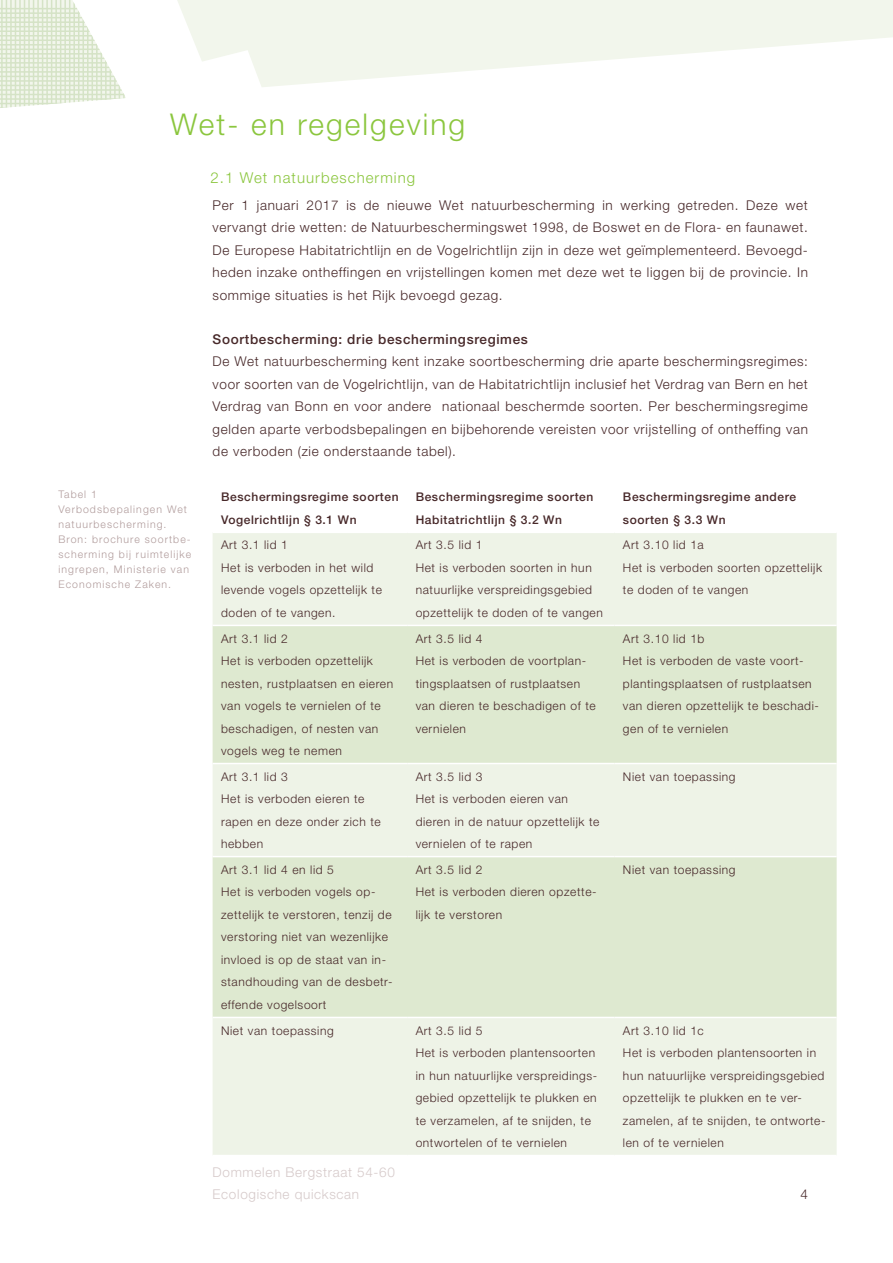
<style>
.page{position:relative;width:893px;height:1263px;background:#fff}
.page>*{position:absolute;margin:0;border:0;box-sizing:border-box;transform-origin:0 0}
.t1{font:300 30px "Helvetica Neue LT Pro";letter-spacing:.07em;color:#8bc63e}
.t2{font:300 15px "Helvetica Neue LT Pro";letter-spacing:.07em;color:#8bc63e}
.t3{font:300 13.5px/22.5px "Helvetica Neue LT Pro";letter-spacing:.05em;color:#472829;text-align:justify}
.t4{font:300 13.5px/22.5px "Helvetica Neue LT Pro";letter-spacing:.05em;color:#d6caca}
.t5{font:500 13.5px "Helvetica Neue LT Pro";letter-spacing:.05em;color:#472829}
.tekst_tabel{font:300 12px/22.5px "Helvetica Neue LT Pro";letter-spacing:.05em;color:#472829}
.tekst_tabel-2{font:500 12px/22.5px "Helvetica Neue LT Pro";letter-spacing:.05em;color:#472829}
.bijschrift{font:300 10.5px/15px "Helvetica Neue LT Pro";letter-spacing:.1em;color:#b19c9c}
</style>
<div class="page">
<svg style="left:125px;top:0;width:768px;height:98px;fill:#f2f6ec"></svg>
<svg style="left:0;top:0;width:125px;height:108px"></svg>
<div style="left:213px;top:533px;width:624px;height:622px;background:#eef3e7"></div>
<svg style="left:213px;top:626px;width:624px;height:391px;background:#e1ebd5"></svg>
<hr style="left:213px;top:625px;width:194px;height:1px;background:#fff">
<hr style="left:407px;top:625px;width:207px;height:1px;background:#fff">
<hr style="left:614px;top:625px;width:223px;height:1px;background:#fff">
<hr style="left:213px;top:763px;width:194px;height:1px;background:#fff">
<hr style="left:407px;top:763px;width:207px;height:1px;background:#fff">
<hr style="left:614px;top:763px;width:223px;height:1px;background:#fff">
<hr style="left:213px;top:856px;width:194px;height:1px;background:#fff">
<hr style="left:407px;top:856px;width:207px;height:1px;background:#fff">
<hr style="left:614px;top:856px;width:223px;height:1px;background:#fff">
<hr style="left:213px;top:1017px;width:194px;height:1px;background:#fff">
<hr style="left:407px;top:1017px;width:207px;height:1px;background:#fff">
<hr style="left:614px;top:1017px;width:223px;height:1px;background:#fff">
<p class="t1" style="left:170px;top:106px;width:297px">Wet- en regelgeving</p>
<p class="t2" style="left:210px;top:169px;width:206px">2.1 Wet natuurbescherming</p>
<p class="t3" style="left:213px;top:194px;width:597px">Per 1 januari 2017 is de nieuwe Wet natuurbescherming in werking getreden. Deze wet vervangt drie wetten: de Natuurbeschermingswet 1998, de Boswet en de Flora- en faunawet.<br>De Europese Habitatrichtlijn en de Vogelrichtlijn zijn in deze wet geïmplementeerd. Bevoegd&shy;heden inzake ontheffingen en vrijstellingen komen met deze wet te liggen bij de provincie. In sommige situaties is het Rijk bevoegd gezag.</p>
<p class="t5" style="left:213px;top:331px;width:317px">Soortbescherming: drie beschermingsregimes</p>
<p class="t3" style="left:213px;top:350px;width:597px">De Wet natuurbescherming kent inzake soortbescherming drie aparte beschermingsregimes: voor soorten van de Vogelrichtlijn, van de Habitatrichtlijn inclusief het Verdrag van Bern en het Verdrag van Bonn en voor andere nationaal beschermde soorten. Per beschermingsregime gelden aparte verbodsbepalingen en bijbehorende vereisten voor vrijstelling of ontheffing van de verboden (zie onderstaande tabel).</p>
<p class="tekst_tabel-2" style="left:221px;top:486px;width:179px">Beschermingsregime soorten<br>Vogelrichtlijn § 3.1 Wn</p>
<p class="tekst_tabel-2" style="left:416px;top:486px;width:179px">Beschermingsregime soorten<br>Habitatrichtlijn § 3.2 Wn</p>
<p class="tekst_tabel-2" style="left:623px;top:486px;width:175px">Beschermingsregime andere</p>
<p class="bijschrift" style="left:58px;top:486px;width:40px">Tabel 1</p>
<p class="bijschrift" style="left:58px;top:501px;width:134px">Verbodsbepalingen Wet natuurbescherming.<br>Bron: brochure soortbe&shy;scherming bij ruimtelijke ingrepen, Ministerie van<br>Economische Zaken.</p>
<p class="tekst_tabel-2" style="left:623px;top:508px;width:104px">soorten § 3.3 Wn</p>
<p class="tekst_tabel" style="left:221px;top:534px;width:68px">Art 3.1 lid 1</p>
<p class="tekst_tabel" style="left:221px;top:556px;width:162px">Het is verboden in het wild levende vogels opzettelijk te doden of te vangen.</p>
<p class="tekst_tabel" style="left:416px;top:534px;width:68px">Art 3.5 lid 1</p>
<p class="tekst_tabel" style="left:416px;top:556px;width:178px">Het is verboden soorten in hun</p>
<p class="tekst_tabel" style="left:416px;top:579px;width:178px">natuurlijke verspreidingsgebied</p>
<p class="tekst_tabel" style="left:416px;top:601px;width:189px">opzettelijk te doden of te vangen</p>
<p class="tekst_tabel" style="left:623px;top:534px;width:82px">Art 3.10 lid 1a</p>
<p class="tekst_tabel" style="left:623px;top:556px;width:201px">Het is verboden soorten opzettelijk te doden of te vangen</p>
<p class="tekst_tabel" style="left:221px;top:627px;width:68px">Art 3.1 lid 2</p>
<p class="tekst_tabel" style="left:221px;top:649px;width:174px">Het is verboden opzettelijk nesten, rustplaatsen en eieren van vogels te vernielen of te beschadigen, of nesten van vogels weg te nemen</p>
<p class="tekst_tabel" style="left:221px;top:765px;width:68px">Art 3.1 lid 3</p>
<p class="tekst_tabel" style="left:221px;top:787px;width:161px">Het is verboden eieren te rapen en deze onder zich te hebben</p>
<p class="tekst_tabel" style="left:221px;top:858px;width:114px">Art 3.1 lid 4 en lid 5</p>
<p class="tekst_tabel" style="left:221px;top:880px;width:173px">Het is verboden vogels op&shy;zettelijk te verstoren, tenzij de verstoring niet van wezenlijke invloed is op de staat van in&shy;standhouding van de desbetr&shy;effende vogelsoort</p>
<p class="tekst_tabel" style="left:416px;top:627px;width:68px">Art 3.5 lid 4</p>
<p class="tekst_tabel" style="left:416px;top:649px;width:182px">Het is verboden de voortplan&shy;tingsplaatsen of rustplaatsen van dieren te beschadigen of te vernielen</p>
<p class="tekst_tabel" style="left:416px;top:765px;width:68px">Art 3.5 lid 3</p>
<p class="tekst_tabel" style="left:416px;top:787px;width:185px">Het is verboden eieren van dieren in de natuur opzettelijk te vernielen of te rapen</p>
<p class="tekst_tabel" style="left:416px;top:858px;width:68px">Art 3.5 lid 2</p>
<p class="tekst_tabel" style="left:416px;top:880px;width:182px">Het is verboden dieren opzette&shy;lijk te verstoren</p>
<p class="tekst_tabel" style="left:221px;top:1019px;width:114px">Niet van toepassing</p>
<p class="tekst_tabel" style="left:416px;top:1019px;width:68px">Art 3.5 lid 5</p>
<p class="tekst_tabel" style="left:416px;top:1041px;width:183px">Het is verboden plantensoorten in hun natuurlijke verspreidings&shy;gebied opzettelijk te plukken en te verzamelen, af te snijden, te ontwortelen of te vernielen</p>
<p class="t4" style="left:213px;top:1160px;width:184px">Dommelen Bergstraat 54-60<br>Ecologische quickscan</p>
<p class="tekst_tabel" style="left:623px;top:627px;width:83px">Art 3.10 lid 1b</p>
<p class="tekst_tabel" style="left:623px;top:649px;width:197px">Het is verboden de vaste voort&shy;plantingsplaatsen of rustplaatsen van dieren opzettelijk te beschadi&shy;gen of te vernielen</p>
<p class="tekst_tabel" style="left:623px;top:765px;width:114px">Niet van toepassing</p>
<p class="tekst_tabel" style="left:623px;top:858px;width:114px">Niet van toepassing</p>
<p class="tekst_tabel" style="left:623px;top:1019px;width:82px">Art 3.10 lid 1c</p>
<p class="tekst_tabel" style="left:623px;top:1041px;width:204px">Het is verboden plantensoorten in hun natuurlijke verspreidingsgebied opzettelijk te plukken en te ver&shy;zamelen, af te snijden, te ontworte&shy;len of te vernielen</p>
<p class="t3" style="left:800px;top:1183px;width:9px">4</p>
</div>
